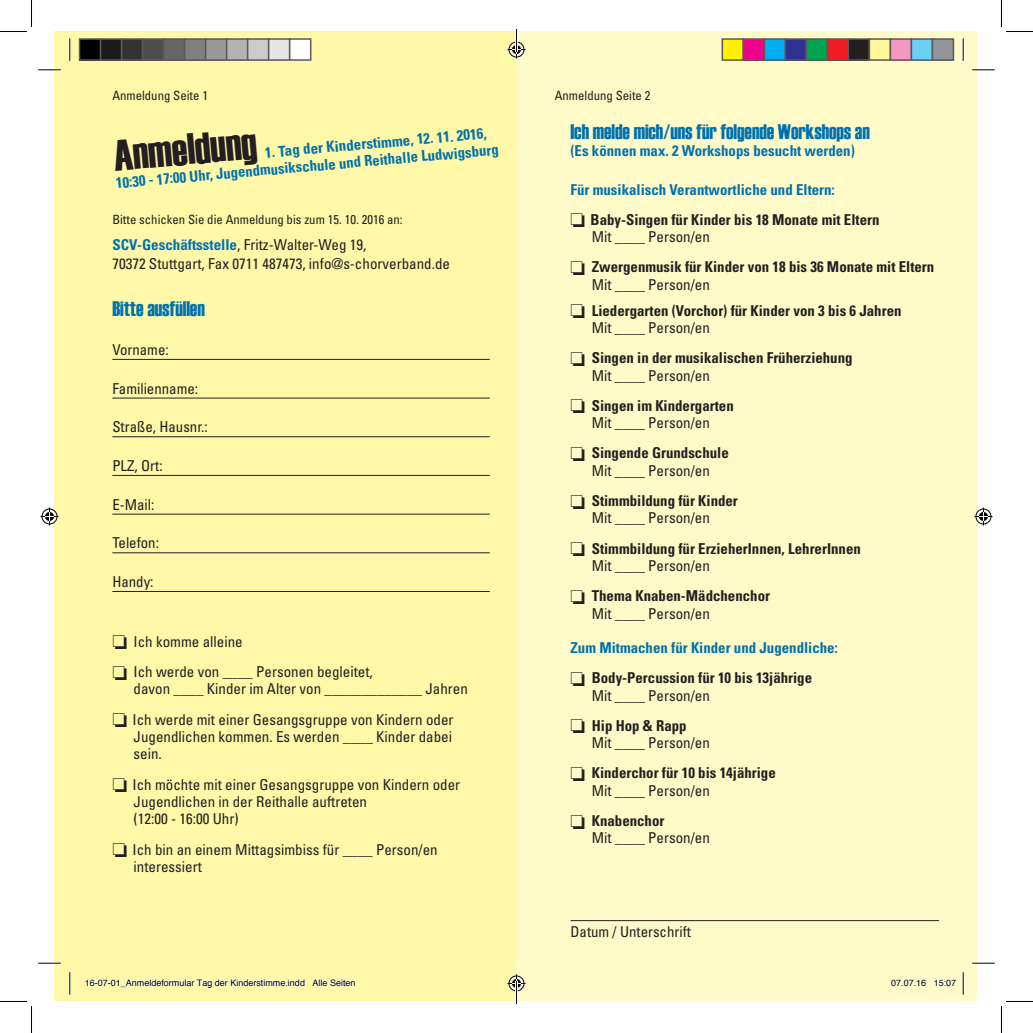
<style>
.page{position:relative;width:1033px;height:1033px;background:#fff}
.page>*{position:absolute;margin:0;border:0;box-sizing:border-box;transform-origin:0 0}
.t1{font:43.5px "Haettenschweiler";color:#231f20}
.t2{font:21px "Haettenschweiler";color:#0071ad}
.t3{font:condensed 15px/30.2px "Univers LT Std";color:#231f20}
.t4{font:700 condensed 15px/30.2px "Univers LT Std";color:#231f20}
.t5{font:700 condensed 15px/30.2px "Univers LT Std";color:#0071ad}
.t6{font:condensed 12.75px "Univers LT Std";color:#231f20}
.t7{font:9px "Helvetica";color:#000}
.s1{font-weight:700;color:#0071ad}
.s2{color:#0071ad}
.s3{font-weight:400}
.s4{color:#231f20}
.s5{font-weight:700}
</style>
<div class="page">
<div style="left:515px;top:31px;width:461px;height:970px;background:#fffac7"></div>
<div style="left:54px;top:31px;width:461px;height:970px;background:#fff8a8"></div>
<hr style="left:570px;top:920px;width:368px;height:1px;background:#231f20">
<hr style="left:112px;top:359px;width:378px;height:1px;background:#231f20">
<hr style="left:112px;top:398px;width:378px;height:1px;background:#231f20">
<hr style="left:112px;top:436px;width:378px;height:1px;background:#231f20">
<hr style="left:112px;top:475px;width:378px;height:1px;background:#231f20">
<hr style="left:112px;top:514px;width:378px;height:1px;background:#231f20">
<hr style="left:112px;top:552px;width:378px;height:1px;background:#231f20">
<hr style="left:112px;top:591px;width:378px;height:1px;background:#231f20">
<hr style="left:38px;top:69px;width:23px;height:2px;background:#fff">
<hr style="left:972px;top:69px;width:22px;height:2px;background:#fff">
<hr style="left:38px;top:962px;width:23px;height:2px;background:#fff">
<hr style="left:972px;top:962px;width:22px;height:2px;background:#fff">
<hr style="left:69px;top:38px;width:2px;height:23px;background:#fff">
<hr style="left:69px;top:972px;width:2px;height:22px;background:#fff">
<hr style="left:962px;top:38px;width:2px;height:23px;background:#fff">
<hr style="left:962px;top:972px;width:2px;height:22px;background:#fff">
<svg style="left:38px;top:70px;width:23px;height:1px"></svg>
<svg style="left:972px;top:70px;width:22px;height:1px"></svg>
<svg style="left:38px;top:962px;width:23px;height:1px"></svg>
<svg style="left:972px;top:962px;width:22px;height:1px"></svg>
<svg style="left:70px;top:38px;width:1px;height:23px"></svg>
<svg style="left:70px;top:972px;width:1px;height:22px"></svg>
<svg style="left:962px;top:38px;width:1px;height:23px"></svg>
<svg style="left:962px;top:972px;width:1px;height:22px"></svg>
<svg style="left:0;top:0;width:32px;height:32px"></svg>
<svg style="left:0;top:1001px;width:32px;height:31px"></svg>
<svg style="left:1001px;top:0;width:31px;height:32px"></svg>
<svg style="left:1001px;top:1001px;width:31px;height:31px"></svg>
<svg style="left:41px;top:507px;width:18px;height:18px"></svg>
<svg style="left:974px;top:507px;width:18px;height:18px"></svg>
<div style="left:80px;top:39px;width:21px;height:21px;background:#000"></div>
<div style="left:79px;top:38px;width:22px;height:23px;border:2px solid #595959"></div>
<div style="left:101px;top:39px;width:21px;height:21px;background:#1a1a1a"></div>
<div style="left:100px;top:38px;width:22px;height:23px;border:2px solid #595959"></div>
<div style="left:122px;top:39px;width:21px;height:21px;background:#333"></div>
<div style="left:121px;top:38px;width:22px;height:23px;border:2px solid #595959"></div>
<div style="left:143px;top:39px;width:21px;height:21px;background:#4d4d4d"></div>
<div style="left:142px;top:38px;width:22px;height:23px;border:2px solid #595959"></div>
<div style="left:164px;top:39px;width:21px;height:21px;background:#666"></div>
<div style="left:163px;top:38px;width:22px;height:23px;border:2px solid #595959"></div>
<div style="left:185px;top:39px;width:21px;height:21px;background:#808080"></div>
<div style="left:184px;top:38px;width:22px;height:23px;border:2px solid #595959"></div>
<div style="left:206px;top:39px;width:21px;height:21px;background:#999"></div>
<div style="left:205px;top:38px;width:22px;height:23px;border:2px solid #595959"></div>
<div style="left:227px;top:39px;width:21px;height:21px;background:#b3b3b3"></div>
<div style="left:226px;top:38px;width:22px;height:23px;border:2px solid #595959"></div>
<div style="left:248px;top:39px;width:21px;height:21px;background:#ccc"></div>
<div style="left:247px;top:38px;width:22px;height:23px;border:2px solid #595959"></div>
<div style="left:269px;top:39px;width:21px;height:21px;background:#e6e6e6"></div>
<div style="left:268px;top:38px;width:22px;height:23px;border:2px solid #595959"></div>
<div style="left:290px;top:39px;width:21px;height:21px;background:#fff"></div>
<div style="left:289px;top:38px;width:22px;height:23px;border:2px solid #595959"></div>
<div style="left:722px;top:39px;width:21px;height:21px;background:#fff101"></div>
<div style="left:721px;top:38px;width:23px;height:23px;border:2px solid #595959"></div>
<div style="left:743px;top:39px;width:21px;height:21px;background:#ed028c"></div>
<div style="left:742px;top:38px;width:23px;height:23px;border:2px solid #595959"></div>
<div style="left:764px;top:39px;width:21px;height:21px;background:#00aeef"></div>
<div style="left:763px;top:38px;width:23px;height:23px;border:2px solid #595959"></div>
<div style="left:785px;top:39px;width:21px;height:21px;background:#2e3092"></div>
<div style="left:784px;top:38px;width:23px;height:23px;border:2px solid #595959"></div>
<div style="left:806px;top:39px;width:21px;height:21px;background:#00a54f"></div>
<div style="left:805px;top:38px;width:23px;height:23px;border:2px solid #595959"></div>
<div style="left:827px;top:39px;width:21px;height:21px;background:#ee1d23"></div>
<div style="left:826px;top:38px;width:23px;height:23px;border:2px solid #595959"></div>
<div style="left:848px;top:39px;width:21px;height:21px;background:#231f20"></div>
<div style="left:847px;top:38px;width:23px;height:23px;border:2px solid #595959"></div>
<div style="left:869px;top:39px;width:21px;height:21px;background:#fff79a"></div>
<div style="left:868px;top:38px;width:23px;height:23px;border:2px solid #595959"></div>
<div style="left:890px;top:39px;width:21px;height:21px;background:#f499c2"></div>
<div style="left:889px;top:38px;width:23px;height:23px;border:2px solid #595959"></div>
<div style="left:911px;top:39px;width:21px;height:21px;background:#6bcff6"></div>
<div style="left:910px;top:38px;width:23px;height:23px;border:2px solid #595959"></div>
<div style="left:932px;top:39px;width:21px;height:21px;background:#939598"></div>
<div style="left:931px;top:38px;width:23px;height:23px;border:2px solid #595959"></div>
<svg style="left:85px;top:978px;width:220px;height:10px"></svg>
<svg style="left:312px;top:978px;width:43px;height:8px"></svg>
<svg style="left:891px;top:979px;width:35px;height:7px"></svg>
<svg style="left:934px;top:979px;width:22px;height:7px"></svg>
<svg style="left:507px;top:29px;width:18px;height:30px"></svg>
<svg style="left:507px;top:974px;width:18px;height:29px"></svg>
<p class="t6" style="left:112px;top:88px;width:97px">Anmeldung Seite 1</p>
<p class="t6" style="left:554px;top:88px;width:97px">Anmeldung Seite 2</p>
<p class="t5" style="left:114px;top:157px;width:385px;line-height:17.2px;text-indent:151px;rotate:-5deg">1. Tag der Kinderstimme, 12. 11. 2016,<br>10:30 - 17:00 Uhr, Jugendmusikschule und Reithalle Ludwigsburg</p>
<h1 class="t1" style="left:112px;top:131px;width:145px;rotate:-5deg">Anmeldung</h1>
<p class="t6" style="left:112px;top:211px;width:292px">Bitte schicken Sie die Anmeldung bis zum 15. 10. 2016 an:</p>
<p class="t3" style="left:112px;top:235px;width:339px;line-height:18.9px"><span class="s1">SCV-Geschäftsstelle</span>, Fritz-Walter-Weg 19,<br>70372 Stuttgart, Fax 0711 487473, info@s-chorverband.de</p>
<h2 class="t2" style="left:112px;top:297px;width:94px">Bitte ausfüllen</h2>
<p class="t3" style="left:112px;top:334px;width:58px">Vorname:</p>
<p class="t3" style="left:112px;top:373px;width:87px">Familienname:</p>
<p class="t3" style="left:112px;top:411px;width:97px">Straße, Hausnr.:</p>
<p class="t3" style="left:112px;top:450px;width:52px">PLZ, Ort:</p>
<p class="t3" style="left:112px;top:489px;width:44px">E-Mail:</p>
<p class="t3" style="left:112px;top:527px;width:48px">Telefon:</p>
<p class="t3" style="left:112px;top:566px;width:43px">Handy:</p>
<p class="t3" style="left:112px;top:626px;width:262px">❏ Ich komme alleine<br>❏ Ich werde von ____ Personen begleitet,</p>
<p class="t3" style="left:112px;top:673px;width:357px;text-indent:21px">davon ____ Kinder im Alter von _____________ Jahren ❏ Ich werde mit einer Gesangsgruppe von Kindern oder</p>
<p class="t3" style="left:134px;top:727px;width:320px;line-height:17.4px">Jugendlichen kommen. Es werden ____ Kinder dabei sein.</p>
<p class="t3" style="left:134px;top:775px;width:328px;line-height:17.4px;text-indent:-21px">❏ Ich möchte mit einer Gesangsgruppe von Kindern oder<br>Jugendlichen in der Reithalle auftreten<br>(12:00 - 16:00 Uhr)</p>
<p class="t3" style="left:134px;top:840px;width:305px;line-height:17.4px;text-indent:-21px">❏ Ich bin an einem Mittagsimbiss für ____ Person/en interessiert</p>
<h2 class="t2" style="left:570px;top:119px;width:301px">Ich melde mich/uns für folgende Workshops an</h2>
<p class="t5" style="left:570px;top:135px;width:286px">(Es können max. 2 Workshops besucht werden)</p>
<p class="t4" style="left:570px;top:174px;width:310px"><span class="s2">Für musikalisch Verantwortliche und Eltern:<br></span>❏ Baby-Singen für Kinder bis 18 Monate mit Eltern</p>
<p class="t4" style="left:570px;top:222px;width:365px;text-indent:21px"><span class="s3">Mit ____ Person/en<br></span>❏ Zwergenmusik für Kinder von 18 bis 36 Monate mit Eltern</p>
<p class="t4" style="left:570px;top:271px;width:332px;line-height:26px;text-indent:21px"><span class="s3">Mit ____ Person/en<br></span>❏ Liedergarten (Vorchor) für Kinder von 3 bis 6 Jahren</p>
<p class="t4" style="left:570px;top:312px;width:283px;text-indent:21px"><span class="s3">Mit ____ Person/en<br></span>❏ Singen in der musikalischen Früherziehung</p>
<p class="t4" style="left:570px;top:360px;width:165px;text-align:center"><span class="s3">Mit ____ Person/en<br></span>❏ Singen im Kindergarten</p>
<p class="t4" style="left:570px;top:408px;width:160px;text-align:center"><span class="s3">Mit ____ Person/en<br></span>❏ Singende Grundschule</p>
<p class="t4" style="left:570px;top:455px;width:169px;text-align:center"><span class="s3">Mit ____ Person/en<br></span>❏ Stimmbildung für Kinder</p>
<p class="t4" style="left:570px;top:503px;width:292px;text-indent:21px"><span class="s3">Mit ____ Person/en<br></span>❏ Stimmbildung für ErzieherInnen, LehrerInnen</p>
<p class="t4" style="left:570px;top:550px;width:201px;text-indent:21px"><span class="s3">Mit ____ Person/en<br></span>❏ Thema Knaben-Mädchenchor</p>
<p class="t3" style="left:591px;top:598px;width:120px">Mit ____ Person/en</p>
<p class="t5" style="left:570px;top:632px;width:269px">Zum Mitmachen für Kinder und Jugendliche: <span class="s4">❏ Body-Percussion für 10 bis 13jährige</span></p>
<p class="t3" style="left:570px;top:680px;width:141px;text-indent:21px">Mit ____ Person/en ❏ <span class="s5">Hip Hop &amp; Rapp</span></p>
<p class="t4" style="left:570px;top:727px;width:207px;text-indent:21px"><span class="s3">Mit ____ Person/en<br></span>❏ Kinderchor für 10 bis 14jährige</p>
<p class="t3" style="left:570px;top:775px;width:141px;text-indent:21px">Mit ____ Person/en ❏ <span class="s5">Knabenchor</span></p>
<p class="t3" style="left:591px;top:822px;width:120px">Mit ____ Person/en</p>
<p class="t3" style="left:570px;top:916px;width:122px">Datum / Unterschrift</p>
<p class="t7" style="left:85px;top:975px;width:272px">16-07-01_Anmeldeformular Tag der Kinderstimme.indd Alle Seiten</p>
<p class="t7" style="left:891px;top:975px;width:67px">07.07.16 15:07</p>
</div>
